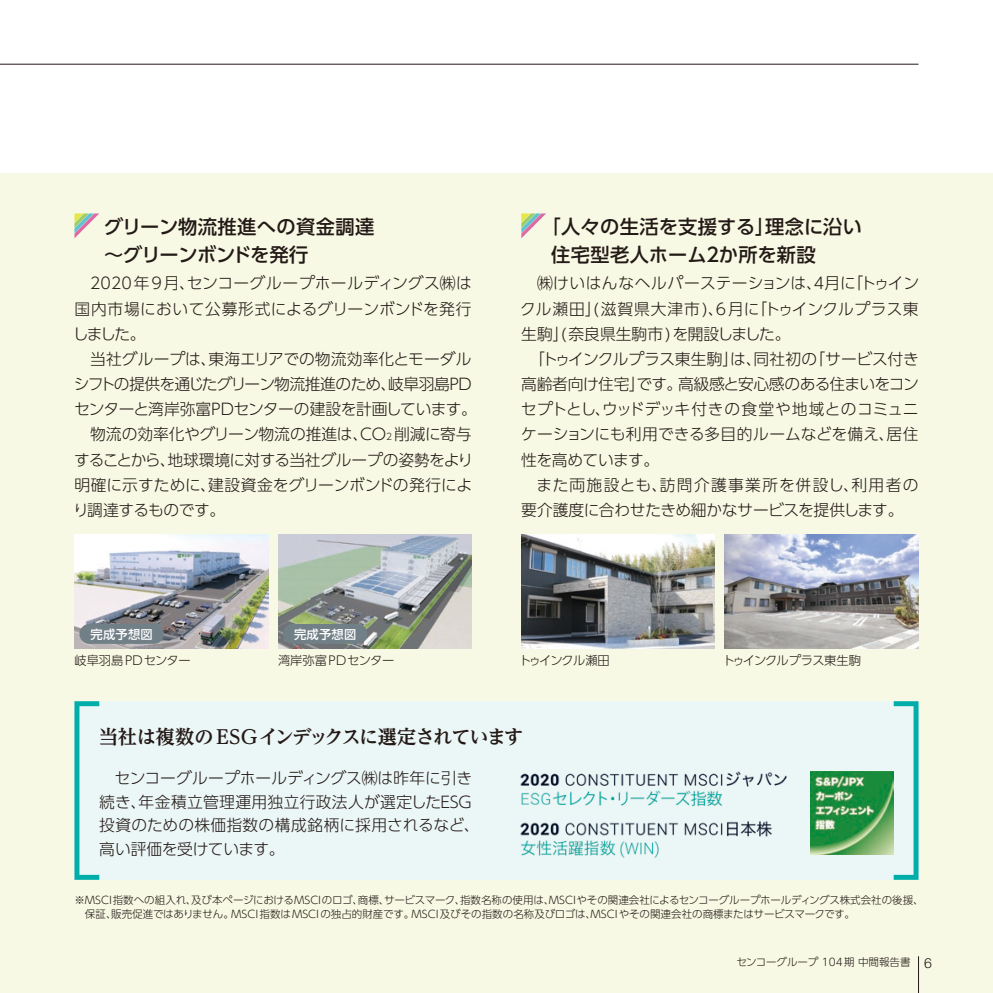
<style>
.page{position:relative;width:993px;height:993px;background:#fff}
.page>*{position:absolute;margin:0;border:0;box-sizing:border-box;transform-origin:0 0}
.t1{font:500 19.25px/28px "UD Shin Go Pro";letter-spacing:.005em;color:#231916}
.t2{font:700 19.25px "UD Reimin Pro";letter-spacing:-.055em;color:#231916}
.t3{font:300 15.75px/23.6px "UD Shin Go Pro";letter-spacing:-.01em;color:#231916;text-align:justify}
.t4{font:300 15.75px "UD Shin Go Pro";letter-spacing:-.035em;color:#231916}
.t5{font:300 15.75px "UD Shin Go Pro";letter-spacing:-.03em;color:#231916}
.t6{font:300 15.75px "UD Shin Go Pro";letter-spacing:-.06em;color:#231916}
.t7{font:300 15.75px "UD Shin Go Pro";letter-spacing:.035em;color:#231916}
.t8{font:300 15.75px "UD Shin Go Pro";letter-spacing:.015em;color:#231916}
.t9{font:300 15.75px "UD Shin Go Pro";letter-spacing:.01em;color:#231916}
.t10{font:300 15.75px "UD Shin Go Pro";letter-spacing:.085em;color:#231916}
.t11{font:300 12.25px "UD Shin Go Pro";color:#231916}
.t12{font:300 12.25px "UD Shin Go Pro";letter-spacing:-.055em;color:#231916}
.t13{font:500 12.25px "UD Shin Go Pro";letter-spacing:.02em;color:#fff}
.t14{font:300 12.25px "UD Shin Go Pro";letter-spacing:-.065em;color:#231916}
.t15{font:300 10.5px/14.9px "UD Shin Go Pro";color:#231916}
.s1{font-size:9.1px}
.s2{font-family:"Helvetica Neue LT Std";font-size:14px}
</style>
<div class="page">
<div style="left:0;top:174px;width:992px;height:818px;background:#f7f9e4"></div>
<div style="left:74px;top:701px;width:844px;height:178px;background:#ebf6f6"></div>
<img style="left:74px;top:534px;width:194px;height:114px">
<img style="left:278px;top:534px;width:193px;height:114px">
<img style="left:521px;top:534px;width:193px;height:114px">
<img style="left:724px;top:534px;width:194px;height:114px">
<svg style="left:74px;top:701px;width:25px;height:178px"></svg>
<svg style="left:893px;top:701px;width:25px;height:178px"></svg>
<div style="left:283px;top:623px;width:84px;height:20px;background:#717f87;border-radius:10px"></div>
<div style="left:79px;top:623px;width:85px;height:20px;background:#717f87;border-radius:10px"></div>
<img style="left:520px;top:771px;width:267px;height:33px">
<img style="left:520px;top:804px;width:252px;height:54px">
<img style="left:810px;top:771px;width:83px;height:83px">
<svg style="left:0;top:63px;width:918px;height:1px"></svg>
<svg style="left:74px;top:213px;width:25px;height:25px"></svg>
<svg style="left:521px;top:213px;width:25px;height:25px"></svg>
<hr style="left:917px;top:955px;width:1px;height:37px;background:#231916">
<p class="t1" style="left:104px;top:212px;width:272px">グリーン物流推進への資金調達～グリーンボンドを発行</p>
<p class="t3" style="left:73px;top:270px;width:400px;line-height:25.2px;text-indent:18px">2020年9月、センコーグループホールディングス㈱は国内市場において公募形式によるグリーンボンドを発行しました。</p>
<p class="t3" style="left:90px;top:346px;width:383px">当社グループは、東海エリアでの物流効率化とモーダル</p>
<p class="t6" style="left:74px;top:371px;width:400px">シフトの提供を通じたグリーン物流推進のため、岐阜羽島ＰＤ</p>
<p class="t4" style="left:74px;top:396px;width:404px">センターと湾岸弥富ＰＤセンターの建設を計画しています。</p>
<p class="t3" style="left:90px;top:422px;width:383px">物流の効率化やグリーン物流の推進は、CO<span class="s1">2</span> 削減に寄与</p>
<p class="t5" style="left:74px;top:447px;width:400px">することから、地球環境に対する当社グループの姿勢をより</p>
<p class="t3" style="left:74px;top:472px;width:399px">明確に示すために、建設資金をグリーンボンドの発行によ</p>
<p class="t3" style="left:73px;top:497px;width:154px">り調達するものです。</p>
<p class="t13" style="left:90px;top:623px;width:64px">完成予想図</p>
<p class="t13" style="left:294px;top:623px;width:64px">完成予想図</p>
<p class="t11" style="left:74px;top:650px;width:118px">岐阜羽島PDセンター</p>
<p class="t11" style="left:278px;top:650px;width:118px">湾岸弥富PDセンター</p>
<p class="t1" style="left:551px;top:212px;width:312px;text-indent:-10px">「人々の生活を支援する」理念に沿い住宅型老人ホーム２か所を新設</p>
<p class="t8" style="left:537px;top:270px;width:383px">㈱けいはんなヘルパーステーションは、４月に「トゥイン</p>
<p class="t7" style="left:520px;top:296px;width:399px">クル瀬田」(滋賀県大津市)、6月に「トゥインクルプラス東</p>
<p class="t3" style="left:521px;top:321px;width:270px">生駒」(奈良県生駒市)を開設しました。</p>
<p class="t3" style="left:529px;top:346px;width:391px">「トゥインクルプラス東生駒」は、同社初の「サービス付き</p>
<p class="t4" style="left:521px;top:371px;width:399px">高齢者向け住宅」です。高級感と安心感のある住まいをコン</p>
<p class="t9" style="left:520px;top:396px;width:399px">セプトとし、ウッドデッキ付きの食堂や地域とのコミュニ</p>
<p class="t3" style="left:521px;top:422px;width:399px">ケーションにも利用できる多目的ルームなどを備え、居住</p>
<p class="t5" style="left:521px;top:447px;width:139px">性を高めています。</p>
<p class="t10" style="left:536px;top:472px;width:383px">また両施設とも、訪問介護事業所を併設し、利用者の</p>
<p class="t3" style="left:521px;top:497px;width:383px">要介護度に合わせたきめ細かなサービスを提供します。</p>
<p class="t14" style="left:519px;top:650px;width:92px">トゥインクル瀬田</p>
<p class="t12" style="left:722px;top:650px;width:140px">トゥインクルプラス東生駒</p>
<p class="t2" style="left:99px;top:721px;width:426px">当社は複数の ESGインデックスに選定されています</p>
<p class="t3" style="left:99px;top:765px;width:381px;text-align:left;text-indent:15px">センコーグループホールディングス㈱は昨年に引き続き、年金積立管理運用独立行政法人が選定したＥＳＧ投資のための株価指数の構成銘柄に採用されるなど、高い評価を受けています。</p>
<p class="t15" style="left:85px;top:891px;width:840px;text-indent:-10px">※MSCI指数への組入れ、及び本ページにおけるMSCIのロゴ、商標、サービスマーク、指数名称の使用は、MSCIやその関連会社によるセンコーグループホールディングス株式会社の後援、保証、販売促進ではありません。MSCI指数はMSCIの独占的財産です。MSCI及びその指数の名称及びロゴは、MSCIやその関連会社の商標またはサービスマークです。</p>
<p class="t15" style="left:736px;top:953px;width:197px">センコーグループ 104期 中間報告書 <span class="s2">6</span></p>
</div>
